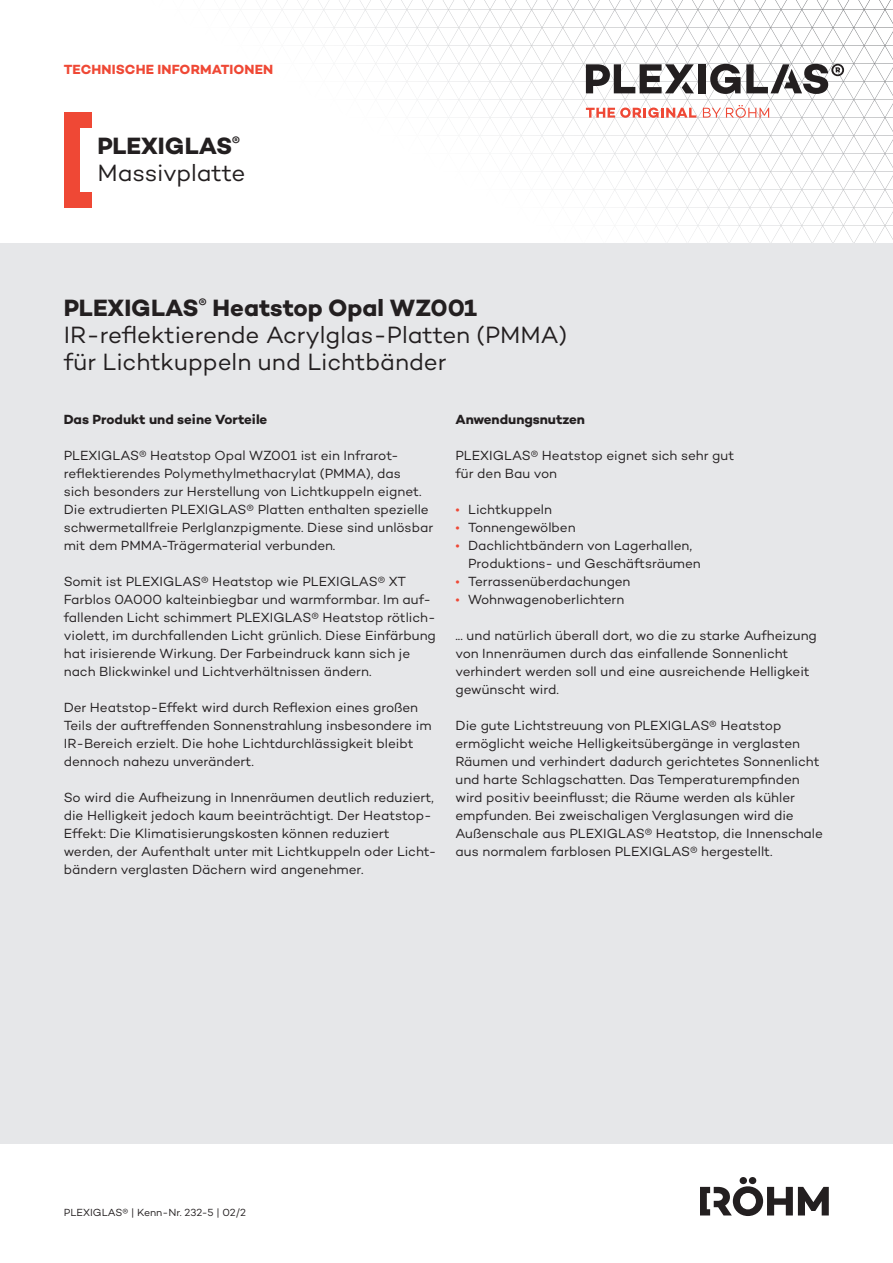
<style>
.page{position:relative;width:893px;height:1263px;background:#fff}
.page>*{position:absolute;margin:0;border:0;box-sizing:border-box;transform-origin:0 0}
.t1{font:24px/27px "Campton";letter-spacing:-.005em;color:#231f20}
.t2{font:13.5px/18px "Campton";letter-spacing:-.005em;color:#231f20}
.t3{font:700 13.5px "Campton";color:#231f20}
.t4{font:700 13.5px "Campton";letter-spacing:.01em;color:#ef4835}
.t5{font:10.5px "Campton";color:#231f20}
.s1{font-weight:700}
.s2{color:#ef4835}
</style>
<div class="page">
<div style="left:0;top:244px;width:893px;height:900px;background:#e6e7e9"></div>
<div style="left:749px;top:1177px;width:7px;height:7px;background:#231f20;border-radius:50%"></div>
<div style="left:740px;top:1177px;width:7px;height:7px;background:#231f20;border-radius:50%"></div>
<svg style="left:700px;top:1186px;width:129px;height:30px"></svg>
<svg style="left:0;top:0;width:893px;height:244px"></svg>
<p class="t4" style="left:64px;top:61px;width:211px">TECHNISCHE INFORMATIONEN</p>
<h1 class="t1" style="left:97px;top:132px;width:150px"><span class="s1">PLEXIGLAS</span><sup>®<br></sup>Massivplatte</h1>
<h1 class="t1" style="left:64px;top:294px;width:505px"><span class="s1">PLEXIGLAS</span><sup>®</sup> <span class="s1">Heatstop Opal WZ001<br></span>IR-reflektierende Acrylglas-Platten (PMMA) für Lichtkuppeln und Lichtbänder</h1>
<p class="t3" style="left:455px;top:411px;width:131px">Anwendungsnutzen</p>
<p class="t2" style="left:455px;top:446px;width:280px">PLEXIGLAS® Heatstop eignet sich sehr gut für den Bau von</p>
<p class="t2" style="left:455px;top:500px;width:98px"><span class="s2">•</span> Lichtkuppeln</p>
<p class="t2" style="left:455px;top:518px;width:122px"><span class="s2">•</span> Tonnengewölben</p>
<p class="t2" style="left:468px;top:536px;width:234px;text-indent:-13px"><span class="s2">•</span> Dachlichtbändern von Lagerhallen,<br>Produktions- und Geschäftsräumen</p>
<p class="t2" style="left:455px;top:572px;width:176px"><span class="s2">•</span> Terrassenüberdachungen</p>
<p class="t2" style="left:455px;top:590px;width:170px"><span class="s2">•</span> Wohnwagenoberlichtern</p>
<p class="t2" style="left:455px;top:626px;width:363px">... und natürlich überall dort, wo die zu starke Aufheizung von Innenräumen durch das einfallende Sonnenlicht verhindert werden soll und eine ausreichende Helligkeit gewünscht wird.</p>
<p class="t2" style="left:455px;top:716px;width:369px">Die gute Lichtstreuung von PLEXIGLAS® Heatstop ermöglicht weiche Helligkeitsübergänge in verglasten Räumen und verhindert dadurch gerichtetes Sonnenlicht und harte Schlagschatten. Das Temperaturempfinden wird positiv beeinflusst; die Räume werden als kühler empfunden. Bei zweischaligen Verglasungen wird die Außenschale aus PLEXIGLAS® Heatstop, die Innenschale aus normalem farblosen PLEXIGLAS® hergestellt.</p>
<p class="t3" style="left:64px;top:411px;width:205px">Das Produkt und seine Vorteile</p>
<p class="t2" style="left:64px;top:446px;width:371px">PLEXIGLAS® Heatstop Opal WZ001 ist ein Infrarot&shy;reflektierendes Polymethylmethacrylat (PMMA), das<br>sich besonders zur Herstellung von Lichtkuppeln eignet.<br>Die extrudierten PLEXIGLAS® Platten enthalten spezielle schwermetallfreie Perlglanzpigmente. Diese sind unlösbar mit dem PMMA-Trägermaterial verbunden.</p>
<p class="t2" style="left:64px;top:572px;width:374px">Somit ist PLEXIGLAS® Heatstop wie PLEXIGLAS® XT Farblos 0A000 kalteinbiegbar und warmformbar. Im auf&shy;fallenden Licht schimmert PLEXIGLAS® Heatstop rötlich&shy;violett, im durchfallenden Licht grünlich. Diese Einfärbung hat irisierende Wirkung. Der Farbeindruck kann sich je nach Blickwinkel und Lichtverhältnissen ändern.</p>
<p class="t2" style="left:64px;top:698px;width:369px">Der Heatstop-Effekt wird durch Reflexion eines großen Teils der auftreffenden Sonnenstrahlung insbesondere im IR-Bereich erzielt. Die hohe Lichtdurchlässigkeit bleibt dennoch nahezu unverändert.</p>
<p class="t2" style="left:64px;top:788px;width:374px">So wird die Aufheizung in Innenräumen deutlich reduziert, die Helligkeit jedoch kaum beeinträchtigt. Der Heatstop-Effekt: Die Klimatisierungskosten können reduziert werden, der Aufenthalt unter mit Lichtkuppeln oder Licht&shy;bändern verglasten Dächern wird angenehmer.</p>
<p class="t5" style="left:64px;top:1206px;width:184px">PLEXIGLAS® | Kenn-Nr. 232-5 | 02/2</p>
</div>
